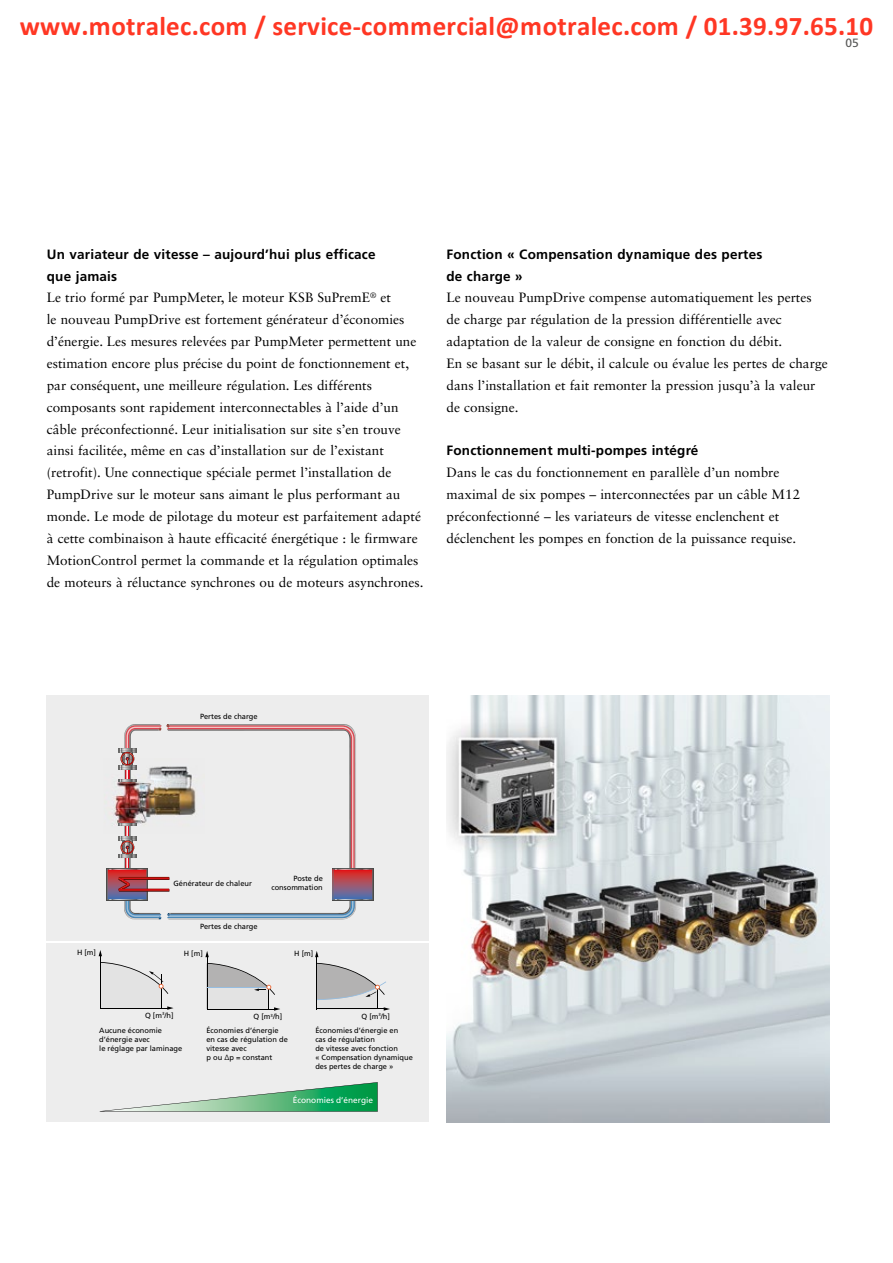
<style>
.page{position:relative;width:893px;height:1263px;background:#fff}
.page>*{position:absolute;margin:0;border:0;box-sizing:border-box;transform-origin:0 0}
.t1{font:700 27px "Calibri";color:#ff3724}
._05_Running_text{font:13.5px/21.9px "Sabon LT Std";color:#000}
._04_Cross_heading{font:700 13.5px/21.9px "Frutiger LT Pro";letter-spacing:.015em;color:#000}
.t2{font:12px "Frutiger LT Pro";color:#575756}
.t3{font:8.25px "Frutiger LT Pro";color:#fff}
.t4{font:7.5px/9px "Frutiger LT Pro";color:#000}
.t5{font:7.5px "Frutiger";color:#000}
</style>
<div class="page">
<img style="left:446px;top:696px;width:383px;height:426px">
<div style="left:47px;top:696px;width:382px;height:426px;background:#ededed"></div>
<hr style="left:47px;top:941px;width:382px;height:1px;background:#fff">
<img style="left:114px;top:766px;width:53px;height:58px">
<img style="left:124px;top:724px;width:34px;height:24px">
<img style="left:168px;top:727px;width:185px;height:153px">
<img style="left:125px;top:725px;width:33px;height:23px">
<img style="left:126px;top:726px;width:32px;height:22px">
<img style="left:127px;top:727px;width:31px;height:21px">
<svg style="left:158px;top:724px;width:12px;height:7px"></svg>
<img style="left:171px;top:900px;width:185px;height:19px">
<img style="left:124px;top:858px;width:34px;height:61px">
<img style="left:171px;top:917px;width:183px;height:1px">
<img style="left:169px;top:888px;width:184px;height:29px">
<img style="left:170px;top:888px;width:183px;height:28px">
<img style="left:125px;top:900px;width:1px;height:18px">
<img style="left:126px;top:917px;width:32px;height:1px">
<img style="left:126px;top:900px;width:1px;height:17px">
<img style="left:127px;top:916px;width:31px;height:1px">
<img style="left:127px;top:900px;width:31px;height:16px">
<svg style="left:158px;top:913px;width:13px;height:6px"></svg>
<svg style="left:125px;top:858px;width:4px;height:10px"></svg>
<hr style="left:126px;top:825px;width:2px;height:46px;background:#e2071c">
<hr style="left:127px;top:825px;width:1px;height:46px;background:#fbe6ef">
<svg style="left:118px;top:748px;width:19px;height:34px"></svg>
<div style="left:106px;top:868px;width:42px;height:32px;background:#4a4a49"></div>
<svg style="left:332px;top:868px;width:41px;height:32px"></svg>
<svg style="left:333px;top:869px;width:40px;height:31px"></svg>
<svg style="left:107px;top:869px;width:62px;height:31px"></svg>
<svg style="left:118px;top:824px;width:19px;height:34px"></svg>
<hr style="left:100px;top:955px;width:1px;height:53px;background:#000">
<svg style="left:99px;top:950px;width:3px;height:6px"></svg>
<hr style="left:207px;top:956px;width:1px;height:53px;background:#000">
<svg style="left:205px;top:951px;width:4px;height:6px"></svg>
<hr style="left:316px;top:955px;width:1px;height:54px;background:#000">
<svg style="left:315px;top:951px;width:3px;height:6px"></svg>
<svg style="left:317px;top:963px;width:73px;height:48px"></svg>
<svg style="left:101px;top:962px;width:73px;height:48px"></svg>
<svg style="left:102px;top:1082px;width:276px;height:29px"></svg>
<svg style="left:206px;top:963px;width:74px;height:48px"></svg>
<h1 class="t1" style="left:20px;top:15px;width:855px">www.motralec.com / service-commercial@motralec.com / 01.39.97.65.10</h1>
<p class="t2" style="left:845px;top:36px;width:15px">05</p>
<p class="_04_Cross_heading" style="left:47px;top:243px;width:330px">Un variateur de vitesse – aujourd’hui plus efficace que jamais</p>
<p class="_05_Running_text" style="left:47px;top:287px;width:378px">Le trio formé par PumpMeter, le moteur KSB SuPremE<sup>®</sup> et<br>le nouveau PumpDrive est fortement générateur d’économies d’énergie. Les mesures relevées par PumpMeter permettent une estimation encore plus précise du point de fonctionnement et, par conséquent, une meilleure régulation. Les différents composants sont rapidement interconnectables à l’aide d’un câble préconfectionné. Leur initialisation sur site s’en trouve ainsi facilitée, même en cas d’installation sur de l’existant (retrofit). Une connectique spéciale permet l’installation de PumpDrive sur le moteur sans aimant le plus performant au monde. Le mode de pilotage du moteur est parfaitement adapté à cette combinaison à haute efficacité énergétique : le firmware MotionControl permet la commande et la régulation optimales de moteurs à réluctance synchrones ou de moteurs asynchrones.</p>
<p class="_04_Cross_heading" style="left:446px;top:243px;width:317px">Fonction « Compensation dynamique des pertes de charge »</p>
<p class="_05_Running_text" style="left:446px;top:287px;width:383px">Le nouveau PumpDrive compense automatiquement les pertes de charge par régulation de la pression différentielle avec adaptation de la valeur de consigne en fonction du débit.<br>En se basant sur le débit, il calcule ou évalue les pertes de charge dans l’installation et fait remonter la pression jusqu’à la valeur de consigne.</p>
<p class="_04_Cross_heading" style="left:446px;top:440px;width:253px">Fonctionnement multi-pompes intégré</p>
<p class="_05_Running_text" style="left:446px;top:461px;width:355px">Dans le cas du fonctionnement en parallèle d’un nombre maximal de six pompes – interconnectées par un câble M12 préconfectionné – les variateurs de vitesse enclenchent et déclenchent les pompes en fonction de la puissance requise.</p>
<p class="t4" style="left:200px;top:711px;width:59px">Pertes de charge</p>
<p class="t4" style="left:174px;top:879px;width:80px">Générateur de chaleur</p>
<p class="t4" style="left:271px;top:874px;width:53px;text-align:right">Poste de consommation</p>
<p class="t5" style="left:77px;top:948px;width:21px">H [m]</p>
<p class="t4" style="left:200px;top:922px;width:59px">Pertes de charge</p>
<p class="t5" style="left:184px;top:949px;width:21px">H [m]</p>
<p class="t5" style="left:294px;top:949px;width:21px">H [m]</p>
<p class="t5" style="left:145px;top:1011px;width:30px">Q [m<sup>3</sup>/h]</p>
<p class="t5" style="left:254px;top:1012px;width:30px">Q [m<sup>3</sup>/h]</p>
<p class="t5" style="left:361px;top:1012px;width:30px">Q [m<sup>3</sup>/h]</p>
<p class="t4" style="left:99px;top:1026px;width:84px">Aucune économie d’énergie avec<br>le réglage par laminage</p>
<p class="t4" style="left:206px;top:1026px;width:83px">Économies d’énergie en cas de régulation de vitesse avec<br>p ou Δp = constant</p>
<p class="t4" style="left:315px;top:1026px;width:99px">Économies d’énergie en<br>cas de régulation<br>de vitesse avec fonction<br>« Compensation dynamique des pertes de charge »</p>
<p class="t3" style="left:293px;top:1095px;width:82px">Économies d’énergie</p>
</div>
